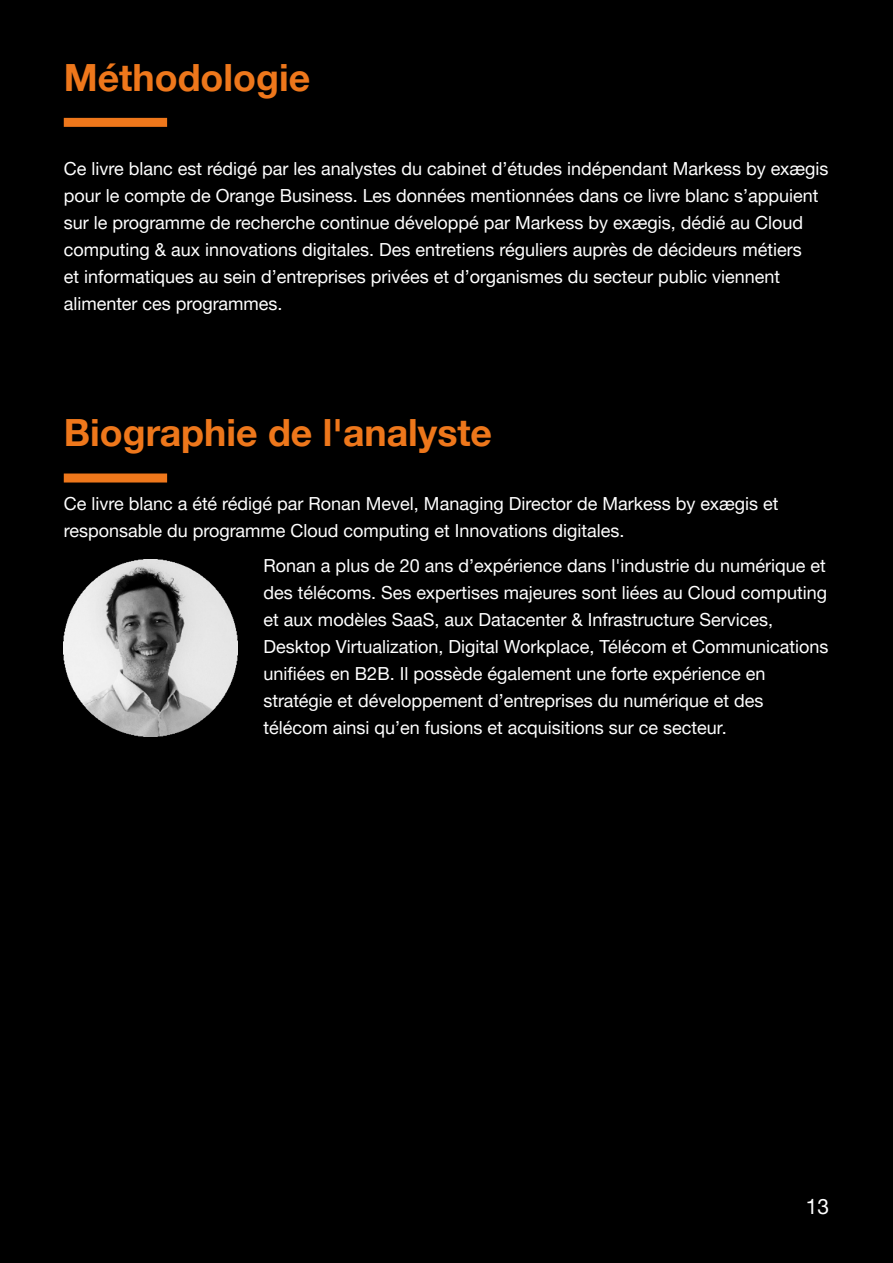
<style>
.page{position:relative;width:893px;height:1263px;background:#000}
.page>*{position:absolute;margin:0;border:0;box-sizing:border-box;transform-origin:0 0}
.t1{font:700 37.5px "Helvetica Neue";color:#ee771b}
.t2{font:21px "Helvetica Neue";color:#fff}
.t3{font:18px/27px "Helvetica Neue";color:#fff}
</style>
<div class="page">
<div style="left:64px;top:118px;width:103px;height:9px;background:#ee771b"></div>
<div style="left:64px;top:473px;width:103px;height:9px;background:#ee771b"></div>
<img style="left:64px;top:559px;width:174px;height:177px">
<h1 class="t1" style="left:64px;top:54px;width:248px">Méthodologie</h1>
<p class="t3" style="left:64px;top:155px;width:766px">Ce livre blanc est rédigé par les analystes du cabinet d’études indépendant Markess by exægis pour le compte de Orange Business. Les données mentionnées dans ce livre blanc s’appuient sur le programme de recherche continue développé par Markess by exægis, dédié au Cloud computing &amp; aux innovations digitales. Des entretiens réguliers auprès de décideurs métiers<br>et informatiques au sein d’entreprises privées et d’organismes du secteur public viennent alimenter ces programmes.</p>
<h1 class="t1" style="left:64px;top:410px;width:430px">Biographie de l'analyste</h1>
<p class="t3" style="left:64px;top:490px;width:716px">Ce livre blanc a été rédigé par Ronan Mevel, Managing Director de Markess by exægis et responsable du programme Cloud computing et Innovations digitales.</p>
<p class="t3" style="left:264px;top:552px;width:566px">Ronan a plus de 20 ans d’expérience dans l'industrie du numérique et des télécoms. Ses expertises majeures sont liées au Cloud computing et aux modèles SaaS, aux Datacenter &amp; Infrastructure Services, Desktop Virtualization, Digital Workplace, Télécom et Communications unifiées en B2B. Il possède également une forte expérience en stratégie et développement d’entreprises du numérique et des télécom ainsi qu’en fusions et acquisitions sur ce secteur.</p>
<p class="t2" style="left:806px;top:1194px;width:25px">13</p>
</div>
